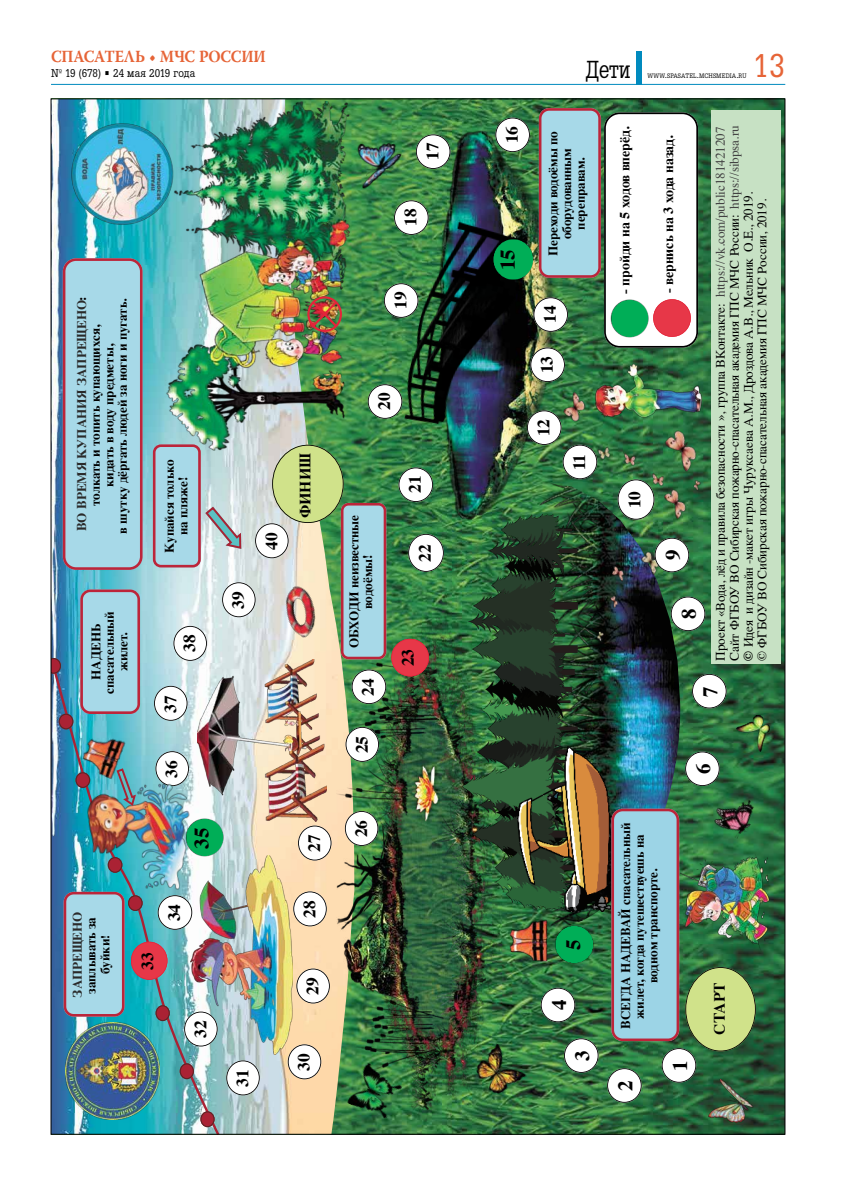
<style>
.page{position:relative;width:842px;height:1191px;background:#fff}
.page>*{position:absolute;margin:0;border:0;box-sizing:border-box;transform-origin:0 0}
.t1{font:32px "AG Gloria C";color:#e66437;scale:.9 1}
.t2{font:24px "AG Gloria C";color:#000;scale:.79 1}
.t3{font:700 20.9px "Times";color:#000}
.t4{font:700 17.4px "Times";letter-spacing:.005em;color:#000}
.t5{font:700 17px "Warnock Pro";letter-spacing:-.015em;color:#e66437;scale:.9 1}
.t6{font:700 15.7px "Times";color:#000}
.t7{font:700 14px "Times";letter-spacing:-.005em;color:#000}
.t8{font:700 13.2px/13.6px "Times";letter-spacing:-.005em;color:#000;text-align:center}
.t9{font:13.2px/13.9px "Times";letter-spacing:-.005em;color:#000}
.t10{font:700 13.2px "Times";color:#2a2a2a}
.t11{font:11px "AG Gloria C";letter-spacing:-.005em;color:#000;scale:.9 1}
.t12{font:6.3px "AG Gloria C";letter-spacing:.015em;color:#000;scale:.9 1}
.s1{font-size:9px}
.s2{color:#2a2a2a}
.s3{font-size:12.1px}
.s4{font-family:"Times New Roman"}
.s5{color:#030303}
.s6{color:#424242}
.s7{font-weight:700}
</style>
<div class="page">
<div style="left:636px;top:51px;width:6px;height:34px;background:#008abe"></div>
<hr style="left:51px;top:84px;width:734px;height:1px;background:#008abe">
<svg style="left:354px;top:101px;width:429px;height:1031px;background:#2e713f"></svg>
<img style="left:444px;top:520px;width:236px;height:409px">
<img style="left:557px;top:347px;width:155px;height:302px">
<img style="left:435px;top:130px;width:122px;height:390px">
<img style="left:367px;top:202px;width:170px;height:290px">
<img style="left:53px;top:101px;width:301px;height:1031px">
<img style="left:326px;top:595px;width:174px;height:527px">
<img style="left:489px;top:235px;width:6px;height:48px">
<svg style="left:564px;top:1038px;width:34px;height:34px"></svg>
<svg style="left:541px;top:987px;width:34px;height:35px"></svg>
<svg style="left:685px;top:751px;width:35px;height:35px"></svg>
<svg style="left:692px;top:674px;width:35px;height:34px"></svg>
<svg style="left:671px;top:596px;width:34px;height:35px"></svg>
<svg style="left:655px;top:538px;width:34px;height:34px"></svg>
<svg style="left:618px;top:479px;width:36px;height:40px"></svg>
<img style="left:527px;top:410px;width:70px;height:69px">
<svg style="left:394px;top:200px;width:35px;height:35px"></svg>
<svg style="left:368px;top:384px;width:34px;height:35px"></svg>
<svg style="left:416px;top:134px;width:34px;height:35px"></svg>
<svg style="left:384px;top:283px;width:34px;height:35px"></svg>
<img style="left:53px;top:658px;width:168px;height:474px">
<img style="left:469px;top:1038px;width:64px;height:64px">
<img style="left:455px;top:513px;width:123px;height:398px">
<img style="left:495px;top:108px;width:203px;height:274px">
<img style="left:756px;top:852px;width:14px;height:102px">
<img style="left:367px;top:130px;width:43px;height:69px">
<img style="left:709px;top:789px;width:50px;height:52px">
<img style="left:709px;top:1102px;width:44px;height:21px">
<img style="left:736px;top:716px;width:34px;height:36px">
<img style="left:517px;top:746px;width:93px;height:165px">
<svg style="left:59px;top:713px;width:14px;height:16px"></svg>
<img style="left:157px;top:101px;width:210px;height:343px">
<svg style="left:53px;top:658px;width:8px;height:15px"></svg>
<img style="left:552px;top:922px;width:44px;height:44px">
<img style="left:505px;top:909px;width:46px;height:62px">
<div style="left:712px;top:110px;width:69px;height:553px;background:#c7e1c4"></div>
<div style="left:307px;top:296px;width:35px;height:36px;border:2px solid #e4243a;border-radius:50%"></div>
<svg style="left:310px;top:299px;width:29px;height:30px"></svg>
<svg style="left:63px;top:258px;width:80px;height:312px;background:#a7cbda"></svg>
<img style="left:198px;top:822px;width:29px;height:33px">
<img style="left:607px;top:808px;width:149px;height:294px">
<svg style="left:298px;top:825px;width:33px;height:35px"></svg>
<svg style="left:226px;top:1060px;width:34px;height:35px"></svg>
<svg style="left:155px;top:751px;width:34px;height:22px"></svg>
<svg style="left:180px;top:1063px;width:14px;height:16px"></svg>
<svg style="left:200px;top:1111px;width:15px;height:16px"></svg>
<svg style="left:288px;top:1044px;width:33px;height:35px"></svg>
<img style="left:197px;top:721px;width:130px;height:101px">
<svg style="left:345px;top:811px;width:33px;height:35px"></svg>
<svg style="left:346px;top:727px;width:33px;height:35px"></svg>
<img style="left:191px;top:855px;width:101px;height:199px">
<svg style="left:296px;top:968px;width:34px;height:35px"></svg>
<img style="left:345px;top:1061px;width:60px;height:60px">
<img style="left:66px;top:1046px;width:94px;height:73px">
<img style="left:78px;top:773px;width:120px;height:118px">
<img style="left:64px;top:891px;width:154px;height:155px">
<svg style="left:293px;top:891px;width:34px;height:35px"></svg>
<svg style="left:80px;top:589px;width:60px;height:125px;background:#a8c3d2"></svg>
<svg style="left:117px;top:768px;width:19px;height:38px"></svg>
<img style="left:71px;top:717px;width:63px;height:71px">
<img style="left:61px;top:101px;width:117px;height:142px">
<img style="left:591px;top:347px;width:113px;height:95px">
<img style="left:153px;top:444px;width:291px;height:277px">
<p class="t5" style="left:51px;top:47px;width:240px">СПАСАТЕЛЬ • МЧС РОССИИ</p>
<p class="t11" style="left:51px;top:67px;width:162px">№ 19 (678) • 24 мая 2019 года</p>
<h2 class="t2" style="left:586px;top:55px;width:58px">Дети</h2>
<p class="t12" style="left:647px;top:72px;width:111px">WWW<span class="s1">.</span>SPASATEL<span class="s1">.</span>MCHSMEDIA<span class="s1">.</span>RU</p>
<h1 class="t1" style="left:753px;top:47px;width:37px">13</h1>
<p class="t8" style="left:73px;top:533px;width:239px;rotate:-90deg"><span class="s2">ВО ВРЕМЯ КУПАНИЯ ЗАПРЕЩЕНО</span>: толкать и топить купающихся,<br>кидать в воду предметы,<br>в шутку дёргать людей за ноги и пугать.</p>
<p class="t8" style="left:161px;top:553px;width:95px;rotate:-90deg">Купайся только на пляже!</p>
<p class="t8" style="left:88px;top:693px;width:84px;rotate:-90deg">НАДЕНЬ спасательный жилет.</p>
<h3 class="t4" style="left:173px;top:652px;width:19px;rotate:-90deg">38</h3>
<h3 class="t4" style="left:154px;top:712px;width:19px;rotate:-90deg">37</h3>
<h3 class="t4" style="left:155px;top:777px;width:19px;rotate:-90deg">36</h3>
<h3 class="t3" style="left:182px;top:849px;width:22px;rotate:-90deg">35</h3>
<p class="t10" style="left:65px;top:997px;width:88px;rotate:-90deg">ЗАПРЕЩЕНО</p>
<p class="t8" style="left:83px;top:993px;width:78px;rotate:-90deg">заплывать за буйки<span class="s3">!</span></p>
<h3 class="t4" style="left:131px;top:969px;width:19px;rotate:-90deg">33</h3>
<h3 class="t4" style="left:158px;top:921px;width:19px;rotate:-90deg">34</h3>
<h3 class="t4" style="left:184px;top:1037px;width:19px;rotate:-90deg">32</h3>
<h3 class="t4" style="left:222px;top:608px;width:19px;rotate:-90deg">39</h3>
<h3 class="t4" style="left:255px;top:549px;width:19px;rotate:-90deg">40</h3>
<p class="t6" style="left:290px;top:518px;width:67px;rotate:-90deg">ФИНИШ</p>
<h3 class="t4" style="left:226px;top:1086px;width:19px;rotate:-90deg">31</h3>
<h3 class="t4" style="left:298px;top:852px;width:19px;rotate:-90deg">27</h3>
<h3 class="t4" style="left:293px;top:917px;width:19px;rotate:-90deg">28</h3>
<h3 class="t4" style="left:296px;top:995px;width:19px;rotate:-90deg">29</h3>
<h3 class="t4" style="left:287px;top:1070px;width:19px;rotate:-90deg">30</h3>
<h3 class="t4" style="left:416px;top:160px;width:19px;rotate:-90deg">17</h3>
<h3 class="t4" style="left:394px;top:226px;width:19px;rotate:-90deg">18</h3>
<h3 class="t4" style="left:384px;top:309px;width:19px;rotate:-90deg">19</h3>
<h3 class="t4" style="left:368px;top:410px;width:19px;rotate:-90deg">20</h3>
<p class="t8" style="left:346px;top:648px;width:135px;rotate:-90deg">ОБХОДИ неизвестные водоёмы!</p>
<h3 class="t4" style="left:351px;top:695px;width:19px;rotate:-90deg">24</h3>
<h3 class="t4" style="left:345px;top:753px;width:19px;rotate:-90deg">25</h3>
<h3 class="t4" style="left:345px;top:837px;width:19px;rotate:-90deg">26</h3>
<h3 class="t4" style="left:398px;top:493px;width:19px;rotate:-90deg">21</h3>
<h3 class="t4" style="left:408px;top:561px;width:19px;rotate:-90deg">22</h3>
<h3 class="t4" style="left:391px;top:666px;width:19px;rotate:-90deg">23</h3>
<h3 class="t4" style="left:495px;top:143px;width:19px;rotate:-90deg">16</h3>
<h3 class="t3" style="left:488px;top:270px;width:22px;rotate:-90deg">15</h3>
<p class="t8" style="left:545px;top:256px;width:127px;rotate:-90deg">Переходи водоёмы по оборудованным переправам.</p>
<h3 class="t4" style="left:533px;top:323px;width:19px;rotate:-90deg">14</h3>
<h3 class="t4" style="left:530px;top:373px;width:19px;rotate:-90deg">13</h3>
<h3 class="t4" style="left:527px;top:436px;width:19px;rotate:-90deg">12</h3>
<h3 class="t4" style="left:562px;top:470px;width:18px;rotate:-90deg">11</h3>
<h3 class="t3" style="left:554px;top:949px;width:12px;rotate:-90deg">5</h3>
<h3 class="t3" style="left:539px;top:1010px;width:12px;rotate:-90deg">4</h3>
<h3 class="t3" style="left:562px;top:1061px;width:12px;rotate:-90deg">3</h3>
<p class="t7" style="left:611px;top:294px;width:169px;rotate:-90deg"><span class="s4">-</span> пройди на 5 ходов вперёд.</p>
<p class="t7" style="left:655px;top:293px;width:160px;rotate:-90deg"><span class="s4">-</span> вернись на 3 хода назад.</p>
<h3 class="t4" style="left:618px;top:508px;width:19px;rotate:-90deg">10</h3>
<h3 class="t3" style="left:653px;top:560px;width:12px;rotate:-90deg">9</h3>
<h3 class="t3" style="left:669px;top:619px;width:12px;rotate:-90deg">8</h3>
<p class="t9" style="left:712px;top:661px;width:537px;rotate:-90deg">Проект «Вода, лёд и правила безопасности », группа ВКонтакте<span class="s5">:</span> <span class="s6">https://vk.com/public181421207<br></span>Сайт ФГБОУ ВО Сибирская пожарно-спасательная академия ГПС МЧС России: <span class="s6">https://sibpsa.ru </span><span class="s7">©</span> Идея и дизайн -макет игры Чуруксаева А.М., Дроздова А.В., Мельник О.Е., 2019.<br>© ФГБОУ ВО Сибирская пожарно-спасательная академия ГПС МЧС России, 2019.</p>
<h3 class="t3" style="left:690px;top:696px;width:12px;rotate:-90deg">7</h3>
<h3 class="t3" style="left:683px;top:774px;width:12px;rotate:-90deg">6</h3>
<p class="t8" style="left:617px;top:1028px;width:207px;rotate:-90deg">ВСЕГДА НАДЕВАЙ спасательный жилет, когда путешествуешь на водном транспорте.</p>
<h3 class="t3" style="left:605px;top:1091px;width:12px;rotate:-90deg">2</h3>
<h3 class="t3" style="left:660px;top:1070px;width:12px;rotate:-90deg">1</h3>
<p class="t6" style="left:704px;top:1034px;width:54px;rotate:-90deg">СТАРТ</p>
</div>
